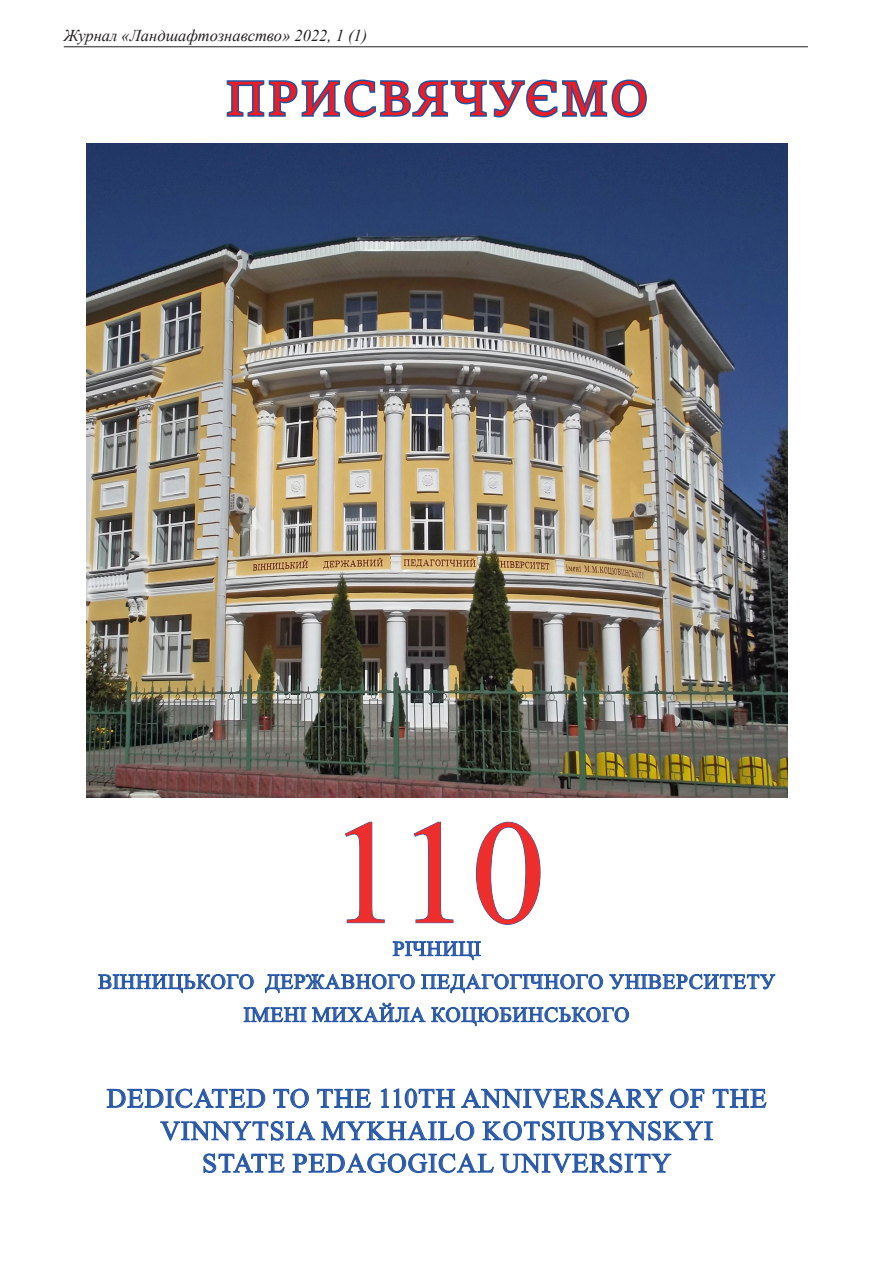
<style>
.page{position:relative;width:893px;height:1263px;background:#fff}
.page>*{position:absolute;margin:0;border:0;box-sizing:border-box;transform-origin:0 0}
.t1{font:148.5px "Times New Roman";color:#ee2d2d}
.t2{font:700 52.5px "Sitka Banner";letter-spacing:.045em;color:#ee1d23}
.t3{font:27px "Times New Roman";letter-spacing:.035em;color:#2a58a7}
.t4{font:21px "Times New Roman";letter-spacing:.035em;color:#2a58a7}
.t5{font:italic 16.5px "Times New Roman";color:#231f20}
</style>
<div class="page">
<hr style="left:64px;top:46px;width:744px;height:1px;background:#231f20">
<img style="left:86px;top:144px;width:701px;height:653px">
<svg style="left:345px;top:821px;width:40px;height:102px"></svg>
<svg style="left:413px;top:821px;width:41px;height:102px"></svg>
<svg style="left:476px;top:821px;width:65px;height:104px"></svg>
<svg style="left:392px;top:941px;width:89px;height:19px"></svg>
<svg style="left:98px;top:973px;width:156px;height:20px"></svg>
<svg style="left:265px;top:973px;width:150px;height:20px"></svg>
<svg style="left:421px;top:973px;width:182px;height:20px"></svg>
<svg style="left:609px;top:973px;width:167px;height:17px"></svg>
<svg style="left:243px;top:1002px;width:386px;height:24px"></svg>
<svg style="left:106px;top:1088px;width:160px;height:20px"></svg>
<svg style="left:273px;top:1088px;width:36px;height:20px"></svg>
<svg style="left:317px;top:1089px;width:54px;height:19px"></svg>
<svg style="left:381px;top:1088px;width:74px;height:20px"></svg>
<svg style="left:461px;top:1088px;width:202px;height:21px"></svg>
<svg style="left:670px;top:1088px;width:35px;height:20px"></svg>
<svg style="left:712px;top:1089px;width:55px;height:19px"></svg>
<svg style="left:160px;top:1121px;width:155px;height:20px"></svg>
<svg style="left:321px;top:1121px;width:154px;height:20px"></svg>
<svg style="left:482px;top:1121px;width:231px;height:20px"></svg>
<svg style="left:203px;top:1153px;width:82px;height:20px"></svg>
<svg style="left:292px;top:1153px;width:202px;height:20px"></svg>
<svg style="left:500px;top:1153px;width:172px;height:20px"></svg>
<svg style="left:226px;top:79px;width:421px;height:39px"></svg>
<p class="t5" style="left:64px;top:24px;width:305px">Журнал «Ландшафтознавство» 2022, 1 (1)</p>
<p class="t2" style="left:226px;top:60px;width:424px">ПРИСВЯЧУЄМО</p>
<p class="t1" style="left:328px;top:768px;width:219px">110</p>
<p class="t4" style="left:393px;top:934px;width:90px">РІЧНИЦІ</p>
<p class="t4" style="left:98px;top:967px;width:678px">ВІННИЦЬКОГО ДЕРЖАВНОГО ПЕДАГОГІЧНОГО УНІВЕРСИТЕТУ</p>
<p class="t4" style="left:244px;top:1000px;width:387px">ІМЕНІ МИХАЙЛА КОЦЮБИНСЬКОГО</p>
<p class="t3" style="left:107px;top:1079px;width:661px">DEDICATED TO THE 110TH ANNIVERSARY OF THE</p>
<p class="t3" style="left:160px;top:1112px;width:554px">VINNYTSIA MYKHAILO KOTSIUBYNSKYI</p>
<p class="t3" style="left:202px;top:1144px;width:470px">STATE PEDAGOGICAL UNIVERSITY</p>
</div>
